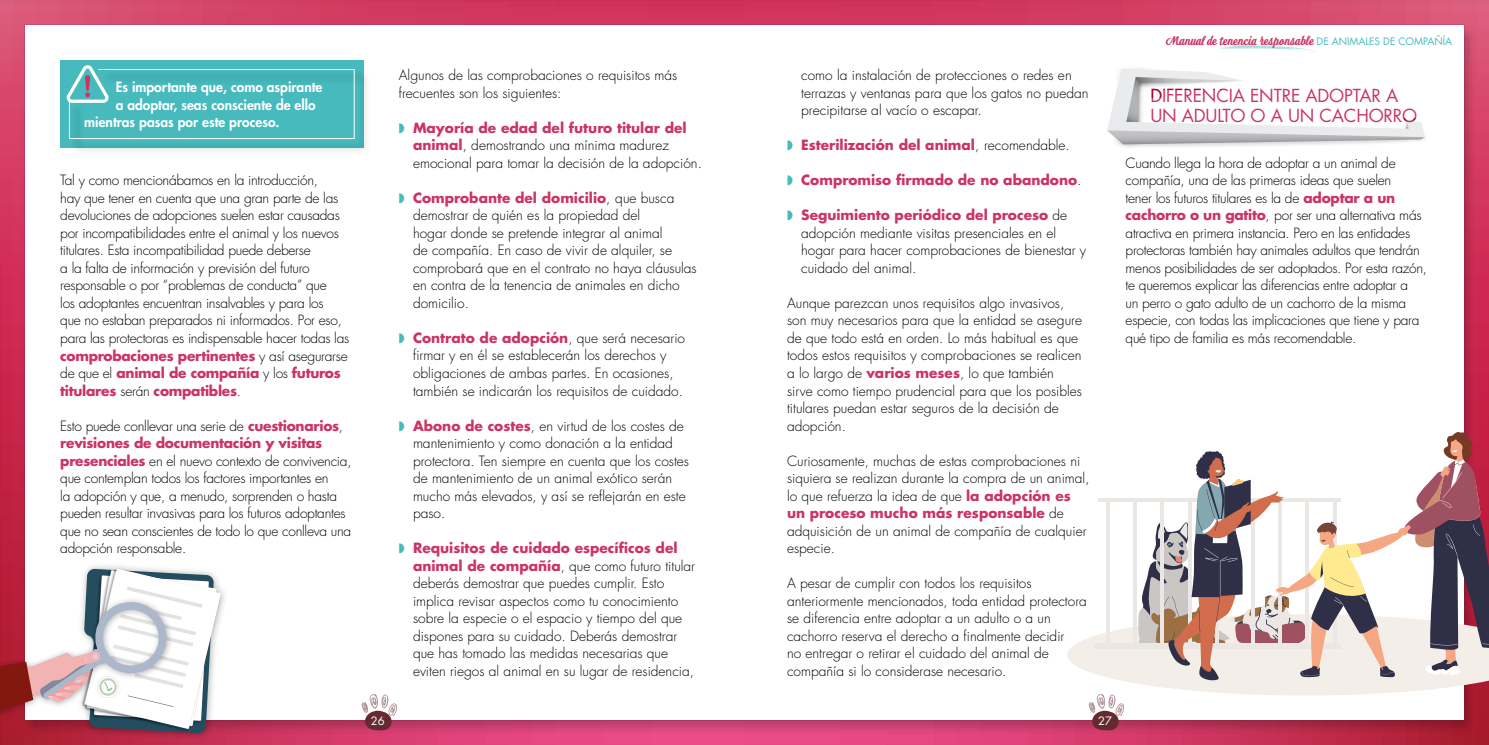
<style>
.page{position:relative;width:1489px;height:745px;background:#fff}
.page>*{position:absolute;margin:0;border:0;box-sizing:border-box;transform-origin:0 0}
.t1{font:17.5px/20px "Futura Std";letter-spacing:-.01em;color:#cb3463}
.t2{font:300 13.75px/17.5px "Futura Std";color:#000}
.t3{font:300 13.75px/17.5px "Futura Std";letter-spacing:-.02em;color:#000}
.t4{font:800 13.75px "Futura Std";color:#fff}
.t5{font:700 13.75px "Futura Std";color:#cb3463}
.t6{font:700 12.5px "Look Script";color:#cb3463}
.t7{font:11.25px "Futura Std";color:#fff}
.s1{font-weight:700;color:#cb3463}
.s2{color:#46babd}
.s3{font-weight:300;color:#000}
.s4{font-family:"Futura Std";font-weight:400;font-size:10px;color:#46babd}
</style>
<div class="page">
<div style="left:0;top:0;width:1488px;height:744px;background:#000;opacity:.2"></div>
<svg style="left:361px;top:693px;width:36px;height:37px"></svg>
<svg style="left:1219px;top:45px;width:97px;height:7px"></svg>
<div style="left:60px;top:60px;width:303px;height:88px;background:#46babd"></div>
<div style="left:71px;top:71px;width:299px;height:83px;background:#000;opacity:.75"></div>
<svg style="left:66px;top:65px;width:289px;height:74px"></svg>
<svg style="left:1067px;top:430px;width:421px;height:300px"></svg>
<div style="left:74px;top:561px;width:155px;height:180px;background:#000;opacity:.32"></div>
<svg style="left:0;top:563px;width:221px;height:173px"></svg>
<svg style="left:1100px;top:63px;width:328px;height:90px"></svg>
<p class="t4" style="left:116px;top:78px;width:208px">Es importante que, como aspirante</p>
<p class="t4" style="left:116px;top:96px;width:201px">a adoptar, seas consciente de ello</p>
<p class="t4" style="left:84px;top:113px;width:197px">mientras pasas por este proceso.</p>
<p class="t3" style="left:60px;top:172px;width:290px">Tal y como mencionábamos en la introducción,<br>hay que tener en cuenta que una gran parte de las devoluciones de adopciones suelen estar causadas por incompatibilidades entre el animal y los nuevos titulares. Esta incompatibilidad puede deberse<br>a la falta de información y previsión del futuro responsable o por “problemas de conducta” que<br>los adoptantes encuentran insalvables y para los<br>que no estaban preparados ni informados. Por eso, para las protectoras es indispensable hacer todas las <span class="s1">comprobaciones pertinentes</span> y así asegurarse de que el <span class="s1">animal de compañía</span> y los <span class="s1">futuros titulares</span> serán <span class="s1">compatibles</span>.</p>
<p class="t3" style="left:60px;top:417px;width:293px">Esto puede conllevar una serie de <span class="s1">cuestionarios</span>, <span class="s1">revisiones de documentación y visitas presenciales</span> en el nuevo contexto de convivencia, que contemplan todos los factores importantes en<br>la adopción y que, a menudo, sorprenden o hasta pueden resultar invasivas para los futuros adoptantes que no sean conscientes de todo lo que conlleva una adopción responsable.</p>
<p class="t2" style="left:399px;top:67px;width:280px">Algunos de las comprobaciones o requisitos más frecuentes son los siguientes:</p>
<p class="t2" style="left:413px;top:119px;width:290px;text-indent:-14px"><span class="s2">◗</span> <span class="s1">Mayoría de edad del futuro titular del animal</span>, demostrando una mínima madurez emocional para tomar la decisión de la adopción.</p>
<p class="t2" style="left:413px;top:189px;width:285px;text-indent:-14px"><span class="s2">◗</span> <span class="s1">Comprobante del domicilio</span>, que busca demostrar de quién es la propiedad del<br>hogar donde se pretende integrar al animal<br>de compañía. En caso de vivir de alquiler, se comprobará que en el contrato no haya cláusulas en contra de la tenencia de animales en dicho domicilio.</p>
<p class="t2" style="left:413px;top:329px;width:273px;text-indent:-14px"><span class="s2">◗</span> <span class="s1">Contrato de adopción</span>, que será necesario firmar y en él se establecerán los derechos y obligaciones de ambas partes. En ocasiones, también se indicarán los requisitos de cuidado.</p>
<p class="t2" style="left:413px;top:417px;width:277px;text-indent:-14px"><span class="s2">◗</span> <span class="s1">Abono de costes</span>, en virtud de los costes de mantenimiento y como donación a la entidad protectora. Ten siempre en cuenta que los costes de mantenimiento de un animal exótico serán mucho más elevados, y así se reflejarán en este paso.</p>
<p class="t2" style="left:413px;top:539px;width:283px;text-indent:-14px"><span class="s2">◗</span> <span class="s1">Requisitos de cuidado específicos del animal de compañía</span>, que como futuro titular deberás demostrar que puedes cumplir. Esto implica revisar aspectos como tu conocimiento sobre la especie o el espacio y tiempo del que dispones para su cuidado. Deberás demostrar que has tomado las medidas necesarias que eviten riegos al animal en su lugar de residencia,</p>
<p class="t7" style="left:371px;top:713px;width:15px">26</p>
<p class="t2" style="left:801px;top:67px;width:289px">como la instalación de protecciones o redes en terrazas y ventanas para que los gatos no puedan precipitarse al vacío o escapar.</p>
<p class="t5" style="left:787px;top:136px;width:284px"><span class="s2">◗</span> Esterilización del animal<span class="s3">, recomendable.</span></p>
<p class="t5" style="left:787px;top:171px;width:296px"><span class="s2">◗</span> Compromiso firmado de no abandono<span class="s3">.</span></p>
<p class="t2" style="left:801px;top:207px;width:286px;text-indent:-14px"><span class="s2">◗</span> <span class="s1">Seguimiento periódico del proceso</span> de adopción mediante visitas presenciales en el hogar para hacer comprobaciones de bienestar y cuidado del animal.</p>
<p class="t2" style="left:787px;top:294px;width:296px">Aunque parezcan unos requisitos algo invasivos, son muy necesarios para que la entidad se asegure de que todo está en orden. Lo más habitual es que todos estos requisitos y comprobaciones se realicen a lo largo de <span class="s1">varios meses</span>, lo que también sirve como tiempo prudencial para que los posibles titulares puedan estar seguros de la decisión de adopción.</p>
<p class="t2" style="left:787px;top:452px;width:304px">Curiosamente, muchas de estas comprobaciones ni siquiera se realizan durante la compra de un animal, lo que refuerza la idea de que <span class="s1">la adopción es un proceso mucho más responsable</span> de adquisición de un animal de compañía de cualquier especie.</p>
<p class="t2" style="left:787px;top:574px;width:301px">A pesar de cumplir con todos los requisitos anteriormente mencionados, toda entidad protectora</p>
<p class="t2" style="left:787px;top:609px;width:279px">se diferencia entre adoptar a un adulto o a un cachorro reserva el derecho a finalmente decidir no entregar o retirar el cuidado del animal de compañía si lo considerase necesario.</p>
<p class="t6" style="left:1165px;top:33px;width:288px">Manual de tenencia responsable <span class="s4">DE ANIMALES DE COMPAÑÍA</span></p>
<p class="t1" style="left:1150px;top:86px;width:268px">DIFERENCIA ENTRE ADOPTAR A<br>UN ADULTO O A UN CACHORRO</p>
<p class="t3" style="left:1125px;top:154px;width:303px">Cuando llega la hora de adoptar a un animal de compañía, una de las primeras ideas que suelen<br>tener los futuros titulares es la de <span class="s1">adoptar a un cachorro o un gatito</span>, por ser una alternativa más atractiva en primera instancia. Pero en las entidades protectoras también hay animales adultos que tendrán menos posibilidades de ser adoptados. Por esta razón, te queremos explicar las diferencias entre adoptar a<br>un perro o gato adulto de un cachorro de la misma especie, con todas las implicaciones que tiene y para qué tipo de familia es más recomendable.</p>
<p class="t7" style="left:1098px;top:713px;width:15px">27</p>
</div>
